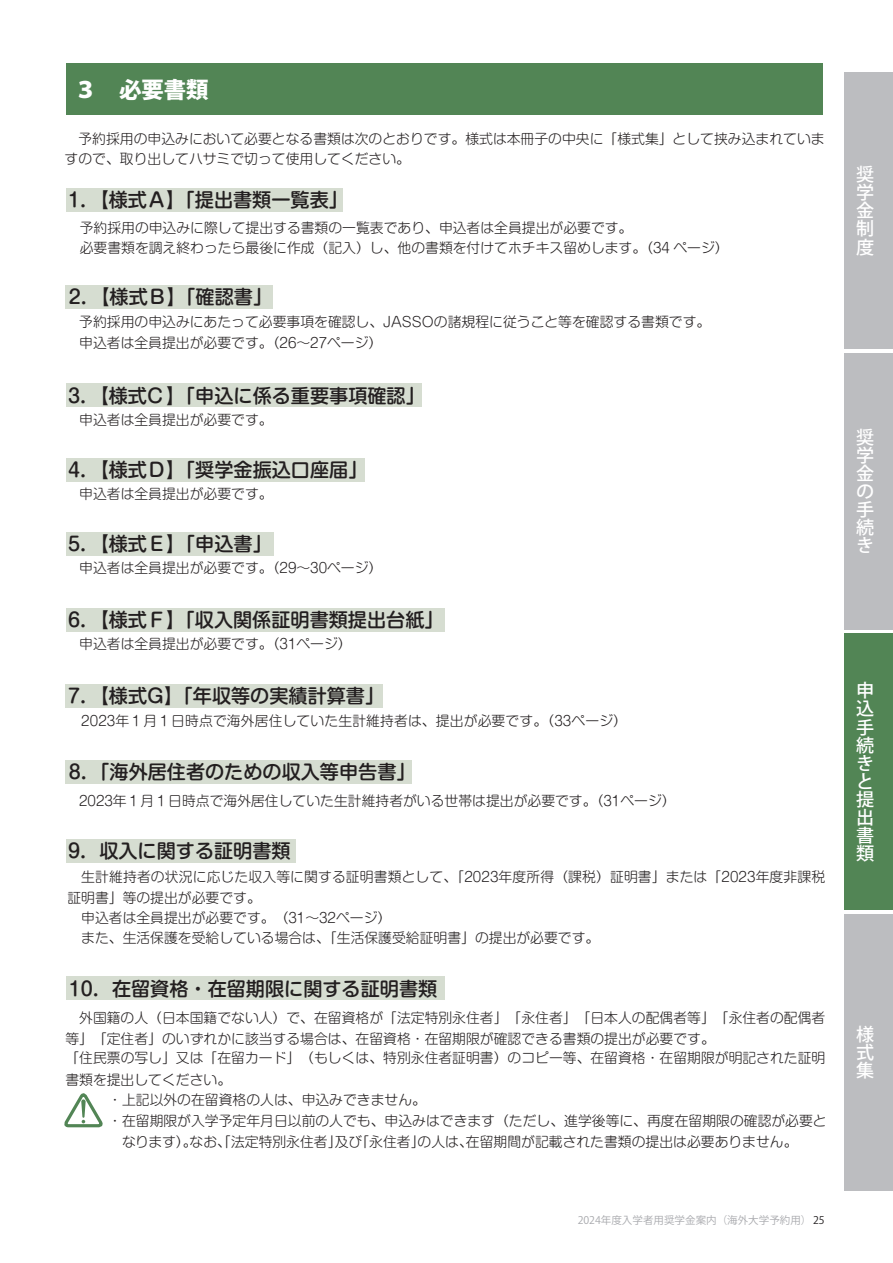
<style>
.page{position:relative;width:893px;height:1263px;background:#fff}
.page>*{position:absolute;margin:0;border:0;box-sizing:border-box;transform-origin:0 0}
.t1{font:800 22.35px "Koz Go Pro";color:#fff}
.t2{font:500 19.2px "Shin M Go Pro";color:#231f20}
.t3{font:500 18.15px/18.1px "Koz Go Pro";color:#fff;text-align:justify}
.t4{font:300 13.8px/20.2px "Shin M Go Pro";color:#231f20}
.t5{font:10.5px "Koz Go Pro";color:#a8a9ad}
.s1{color:#231f20}
</style>
<div class="page">
<div style="left:844px;top:72px;width:49px;height:277px;background:#bcbdc0"></div>
<div style="left:844px;top:353px;width:49px;height:276px;background:#bcbdc0"></div>
<div style="left:844px;top:634px;width:49px;height:276px;background:#528555"></div>
<div style="left:844px;top:914px;width:49px;height:277px;background:#bcbdc0"></div>
<div style="left:66px;top:188px;width:276px;height:24px;background:#d6ddd1"></div>
<div style="left:66px;top:285px;width:207px;height:24px;background:#d6ddd1"></div>
<div style="left:66px;top:64px;width:757px;height:51px;background:#528555"></div>
<div style="left:66px;top:608px;width:379px;height:23px;background:#d6ddd1"></div>
<div style="left:66px;top:684px;width:317px;height:23px;background:#d6ddd1"></div>
<div style="left:66px;top:760px;width:346px;height:23px;background:#d6ddd1"></div>
<div style="left:66px;top:384px;width:356px;height:23px;background:#d6ddd1"></div>
<div style="left:66px;top:458px;width:298px;height:23px;background:#d6ddd1"></div>
<div style="left:66px;top:532px;width:207px;height:24px;background:#d6ddd1"></div>
<div style="left:66px;top:839px;width:229px;height:24px;background:#d6ddd1"></div>
<div style="left:66px;top:977px;width:379px;height:23px;background:#d6ddd1"></div>
<svg style="left:64px;top:1093px;width:39px;height:35px"></svg>
<h1 class="t1" style="left:74px;top:75px;width:135px">３　必要書類</h1>
<p class="t4" style="left:65px;top:127px;width:761px">　予約採用の申込みにおいて必要となる書類は次のとおりです。様式は本冊子の中央に「様式集」として挟み込まれていますので、取り出してハサミで切って使用してください。</p>
<h2 class="t2" style="left:68px;top:184px;width:281px">1．【様式Ａ】「提出書類一覧表」</h2>
<p class="t4" style="left:66px;top:216px;width:664px">　予約採用の申込みに際して提出する書類の一覧表であり、申込者は全員提出が必要です。<br>　必要書類を調え終わったら最後に作成（記入）し、他の書類を付けてホチキス留めします。（34 ページ）</p>
<h2 class="t2" style="left:69px;top:281px;width:205px">2．【様式Ｂ】「確認書」</h2>
<p class="t4" style="left:79px;top:310px;width:646px;text-indent:-14px">　予約採用の申込みにあたって必要事項を確認し、JASSOの諸規程に従うこと等を確認する書類です。　申込者は全員提出が必要です。（26～27ページ）</p>
<h2 class="t2" style="left:68px;top:380px;width:358px">3．【様式C　「申込に係る重要事項確認」</h2>
<h2 class="t2" style="left:166px;top:380px;width:21px">】</h2>
<p class="t4" style="left:79px;top:408px;width:195px">申込者は全員提出が必要です。</p>
<h2 class="t2" style="left:68px;top:454px;width:301px">4．【様式Ｄ　「奨学金振込口座届」</h2>
<h2 class="t2" style="left:166px;top:454px;width:21px">】</h2>
<p class="t4" style="left:79px;top:482px;width:195px">申込者は全員提出が必要です。</p>
<h2 class="t2" style="left:68px;top:528px;width:205px">5．【様式Ｅ　「申込書」</h2>
<h2 class="t2" style="left:166px;top:528px;width:21px">】</h2>
<p class="t4" style="left:79px;top:556px;width:305px">申込者は全員提出が必要です。（29～30ページ）</p>
<h2 class="t2" style="left:68px;top:604px;width:377px">6．【様式Ｆ】「収入関係証明書類提出台紙」</h2>
<p class="t4" style="left:79px;top:632px;width:274px">申込者は全員提出が必要です。（31ページ）</p>
<h2 class="t2" style="left:68px;top:680px;width:318px">7．【様式G】「年収等の実績計算書」</h2>
<p class="t4" style="left:67px;top:709px;width:561px">　2023年１月１日時点で海外居住していた生計維持者は、提出が必要です。（33ページ）</p>
<h2 class="t2" style="left:69px;top:756px;width:348px">8．「海外居住者のための収入等申告書」</h2>
<p class="t4" style="left:65px;top:789px;width:612px">　2023年１月１日時点で海外居住していた生計維持者がいる世帯は提出が必要です。（31ページ）</p>
<h2 class="t2" style="left:68px;top:835px;width:224px">9．収入に関する証明書類</h2>
<p class="t4" style="left:67px;top:864px;width:759px;line-height:21.3px">　生計維持者の状況に応じた収入等に関する証明書類として、「2023年度所得（課税）証明書」または「2023年度非課税証明書」等の提出が必要です。</p>
<p class="t4" style="left:67px;top:906px;width:533px">　申込者は全員提出が必要です。（31～32ページ）<br>　また、生活保護を受給している場合は、「生活保護受給証明書」の提出が必要です。</p>
<h2 class="t2" style="left:69px;top:973px;width:370px">10．在留資格・在留期限に関する証明書類</h2>
<p class="t4" style="left:65px;top:1006px;width:761px">　外国籍の人（日本国籍でない人）で、在留資格が「法定特別永住者」「永住者」「日本人の配偶者等」「永住者の配偶者等」「定住者」のいずれかに該当する場合は、在留資格・在留期限が確認できる書類の提出が必要です。<br>「住民票の写し」又は「在留カード」（もしくは、特別永住者証明書）のコピー等、在留資格・在留期限が明記された証明</p>
<p class="t4" style="left:65px;top:1068px;width:167px">書類を提出してください。</p>
<p class="t4" style="left:108px;top:1088px;width:319px">・上記以外の在留資格の人は、申込みできません。</p>
<p class="t4" style="left:108px;top:1108px;width:720px">・在留期限が入学予定年月日以前の人でも、申込みはできます（ただし、進学後等に、再度在留期限の確認が必要と</p>
<p class="t4" style="left:122px;top:1130px;width:677px">なります）。なお「、法定特別永住者」及び「永住者」の人は、在留期間が記載された書類の提出は必要ありません。</p>
<p class="t5" style="left:578px;top:1214px;width:249px">2024年度入学者用奨学金案内（海外大学予約用）<span class="s1">25</span></p>
<h3 class="t3" style="left:856px;top:166px;width:19px">奨学金制度</h3>
<h3 class="t3" style="left:856px;top:429px;width:19px">奨学金の手続き</h3>
<h3 class="t3" style="left:856px;top:682px;width:19px;text-align:left">申込手続きと提出書類</h3>
<h3 class="t3" style="left:856px;top:1026px;width:19px">様式集</h3>
</div>
